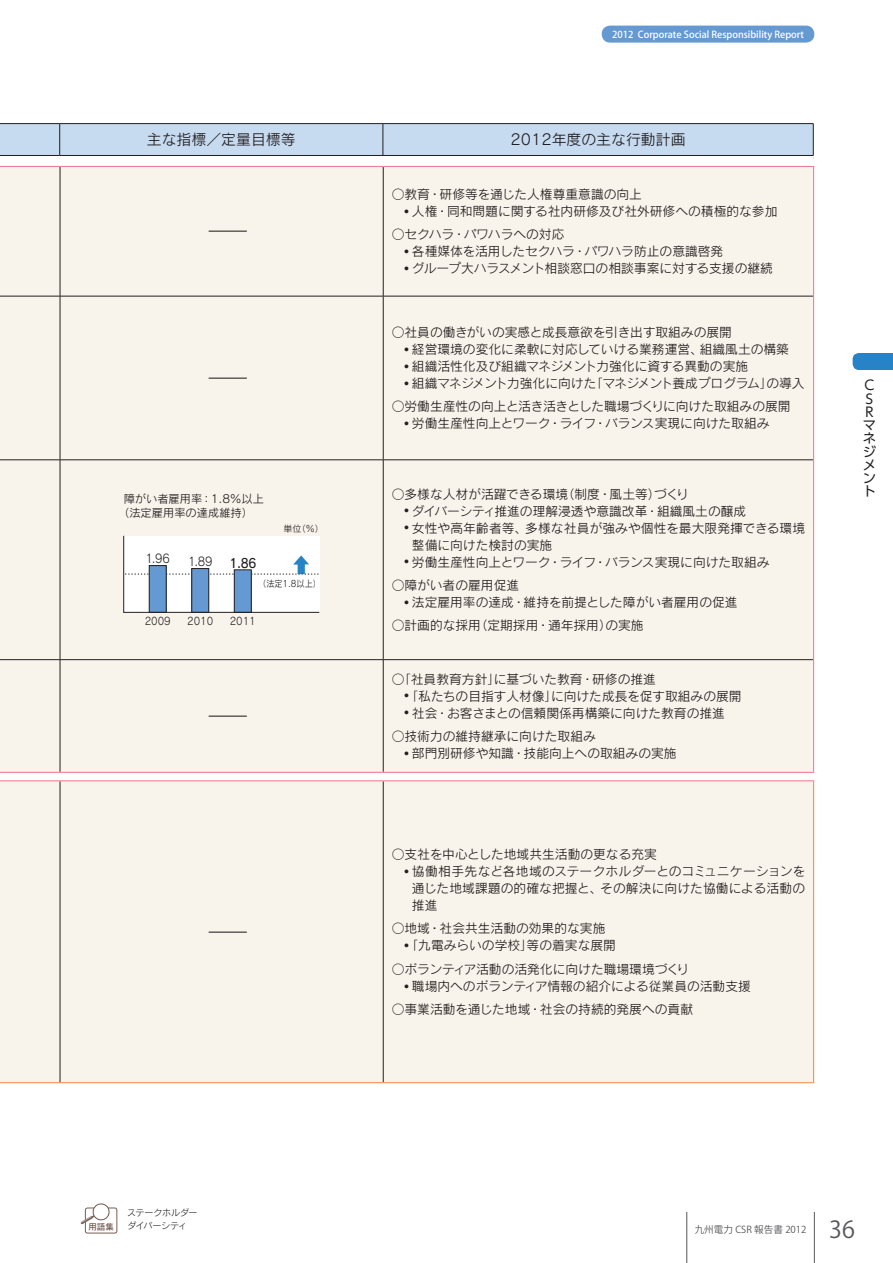
<style>
.page{position:relative;width:893px;height:1263px;background:#fff}
.page>*{position:absolute;margin:0;border:0;box-sizing:border-box;transform-origin:0 0}
.t1{font:23.4px "Koz Go Pro Regular 90 msp RKSJ H";color:#57585a}
.t2{font:14.85px "Rodin Pro M 90 msp RKSJ H";color:#231f20}
.t3{font:13.35px/13.2px "UD Shin Go Pro Regular 90 msp RKSJ H";color:#231f20}
.t4{font:12.75px/17px "Rodin Pro M 90 msp RKSJ H";color:#231f20}
.t5{font:12.75px "Rodin Pro DB 90 msp RKSJ H";color:#231f20;scale:3 1}
.t6{font:12.75px "Rodin Pro DB 90 msp RKSJ H";color:#231f20;scale:.9 1}
.t7{font:12px "Rodin Pro M 90 msp RKSJ H";color:#231f20;scale:.9 1}
.t8{font:11.25px/13.8px "Rodin Pro M 90 msp RKSJ H";color:#231f20}
.t9{font:10.5px "Rodin Pro M 90 msp RKSJ H";color:#231f20;scale:.9 1}
.t10{font:9.6px "Koz Go Pro Medium 90 msp RKSJ H";color:#fff}
.t11{font:9.6px "Koz Go Pro Regular 90 msp RKSJ H";color:#57585a}
.t12{font:9px "Rodin Pro M 90 msp RKSJ H";color:#231f20;scale:.9 1}
.t13{font:9px "Rodin Pro M 90 msp RKSJ H";letter-spacing:-.02em;color:#231f20}
.t14{font:9px "Rodin Pro M 90 msp RKSJ H";letter-spacing:-.07em;color:#231f20}
.t15{font:9px "Rodin Pro M 90 msp RKSJ H";color:#231f20}
.t16{font:8.55px "Rodin Pro DB 90 msp RKSJ H";color:#775f56}
</style>
<div class="page">
<hr style="left:686px;top:1212px;width:1px;height:51px;background:#57585a">
<hr style="left:814px;top:1212px;width:1px;height:51px;background:#57585a">
<svg style="left:852px;top:353px;width:41px;height:17px"></svg>
<div style="left:602px;top:26px;width:212px;height:17px;background:#6599d1;border-radius:9px"></div>
<div style="left:85px;top:1208px;width:32px;height:25px;border:1px solid #775f56;border-radius:2px"></div>
<svg style="left:81px;top:1203px;width:29px;height:21px"></svg>
<div style="left:0;top:167px;width:813px;height:915px;background:#f9f4eb"></div>
<hr style="left:60px;top:167px;width:1px;height:129px;background:#231f20">
<hr style="left:383px;top:167px;width:1px;height:129px;background:#231f20">
<hr style="left:0;top:296px;width:60px;height:1px;background:#231f20">
<hr style="left:60px;top:296px;width:323px;height:1px;background:#231f20">
<hr style="left:60px;top:296px;width:1px;height:164px;background:#231f20">
<hr style="left:383px;top:296px;width:430px;height:1px;background:#231f20">
<hr style="left:383px;top:296px;width:1px;height:164px;background:#231f20">
<hr style="left:0;top:460px;width:60px;height:1px;background:#231f20">
<hr style="left:60px;top:460px;width:323px;height:1px;background:#231f20">
<hr style="left:60px;top:460px;width:1px;height:199px;background:#231f20">
<hr style="left:383px;top:460px;width:430px;height:1px;background:#231f20">
<hr style="left:383px;top:460px;width:1px;height:199px;background:#231f20">
<hr style="left:60px;top:659px;width:323px;height:1px;background:#231f20">
<hr style="left:60px;top:660px;width:1px;height:112px;background:#231f20">
<hr style="left:383px;top:660px;width:1px;height:112px;background:#231f20">
<hr style="left:60px;top:781px;width:1px;height:301px;background:#231f20">
<hr style="left:383px;top:781px;width:1px;height:301px;background:#231f20">
<hr style="left:0;top:659px;width:60px;height:1px;background:#231f20">
<hr style="left:383px;top:659px;width:430px;height:1px;background:#231f20">
<hr style="left:0;top:166px;width:60px;height:1px;background:#f27b8f">
<hr style="left:0;top:780px;width:60px;height:1px;background:#f27b8f">
<hr style="left:60px;top:166px;width:323px;height:1px;background:#f27b8f">
<hr style="left:60px;top:780px;width:323px;height:1px;background:#f27b8f">
<hr style="left:383px;top:166px;width:431px;height:1px;background:#f27b8f">
<hr style="left:383px;top:780px;width:431px;height:1px;background:#f27b8f">
<hr style="left:813px;top:167px;width:1px;height:129px;background:#f27b8f">
<hr style="left:813px;top:296px;width:1px;height:164px;background:#f27b8f">
<hr style="left:813px;top:460px;width:1px;height:200px;background:#f27b8f">
<hr style="left:813px;top:660px;width:1px;height:112px;background:#f27b8f">
<hr style="left:813px;top:781px;width:1px;height:301px;background:#f68c45">
<hr style="left:0;top:1082px;width:60px;height:1px;background:#f68c45">
<hr style="left:60px;top:1082px;width:754px;height:1px;background:#f68c45">
<hr style="left:0;top:772px;width:60px;height:1px;background:#f27b8f">
<hr style="left:60px;top:772px;width:754px;height:1px;background:#f27b8f">
<div style="left:0;top:124px;width:813px;height:31px;background:#c6daf0"></div>
<hr style="left:0;top:123px;width:60px;height:1px;background:#231f20">
<hr style="left:60px;top:123px;width:323px;height:1px;background:#231f20">
<hr style="left:59px;top:124px;width:1px;height:31px;background:#231f20">
<hr style="left:383px;top:123px;width:430px;height:1px;background:#231f20">
<hr style="left:383px;top:124px;width:1px;height:31px;background:#231f20">
<hr style="left:813px;top:124px;width:1px;height:31px;background:#231f20">
<hr style="left:0;top:155px;width:60px;height:1px;background:#231f20">
<hr style="left:60px;top:155px;width:753px;height:1px;background:#231f20">
<div style="left:62px;top:485px;width:319px;height:149px;background:#f9f4eb"></div>
<svg style="left:123px;top:535px;width:197px;height:78px;background:#dee6ee"></svg>
<p class="t10" style="left:612px;top:31px;width:193px">2012 Corporate Social Responsibility Report</p>
<p class="t2" style="left:147px;top:134px;width:150px">主な指標／定量目標等</p>
<p class="t2" style="left:510px;top:134px;width:177px">2012年度の主な行動計画</p>
<p class="t5" style="left:209px;top:226px;width:14px">―</p>
<p class="t5" style="left:209px;top:373px;width:14px">―</p>
<p class="t8" style="left:118px;top:494px;width:147px;text-indent:6px">障がい者雇用率：1.8％以上（法定雇用率の達成維持）</p>
<p class="t7" style="left:145px;top:554px;width:29px">1.96</p>
<p class="t7" style="left:188px;top:557px;width:29px">1.89</p>
<p class="t6" style="left:229px;top:558px;width:31px">1.86</p>
<p class="t15" style="left:283px;top:525px;width:42px">単位（％）</p>
<p class="t12" style="left:258px;top:581px;width:71px">（法定1.8以上）</p>
<p class="t9" style="left:145px;top:617px;width:30px">2009</p>
<p class="t9" style="left:230px;top:617px;width:30px">2011</p>
<p class="t9" style="left:187px;top:617px;width:30px">2010</p>
<p class="t5" style="left:209px;top:711px;width:14px">―</p>
<p class="t5" style="left:209px;top:927px;width:14px">―</p>
<p class="t4" style="left:392px;top:187px;width:252px">○教育・研修等を通じた人権尊重意識の向上</p>
<p class="t4" style="left:404px;top:204px;width:374px"><sup>●</sup> 人権・同和問題に関する社内研修及び社外研修への積極的な参加</p>
<p class="t4" style="left:392px;top:228px;width:174px">○セクハラ・パワハラへの対応</p>
<p class="t4" style="left:404px;top:245px;width:320px"><sup>●</sup> 各種媒体を活用したセクハラ・パワハラ防止の意識啓発</p>
<p class="t4" style="left:404px;top:262px;width:370px"><sup>●</sup> グループ大ハラスメント相談窓口の相談事案に対する支援の継続</p>
<p class="t4" style="left:392px;top:326px;width:342px">○社員の働きがいの実感と成長意欲を引き出す取組みの展開</p>
<p class="t4" style="left:404px;top:343px;width:386px"><sup>●</sup> 経営環境の変化に柔軟に対応していける業務運営、組織風土の構築</p>
<p class="t4" style="left:404px;top:360px;width:345px"><sup>●</sup> 組織活性化及び組織マネジメント力強化に資する異動の実施</p>
<p class="t4" style="left:404px;top:377px;width:402px"><sup>●</sup> 組織マネジメント力強化に向けた「マネジメント養成プログラム」の導入</p>
<p class="t4" style="left:392px;top:400px;width:400px">○労働生産性の向上と活き活きとした職場づくりに向けた取組みの展開</p>
<p class="t4" style="left:404px;top:417px;width:366px"><sup>●</sup> 労働生産性向上とワーク･ライフ･バランス実現に向けた取組み</p>
<p class="t4" style="left:392px;top:487px;width:299px">○多様な人材が活躍できる環境（制度･風土等）づくり</p>
<p class="t4" style="left:404px;top:504px;width:343px"><sup>●</sup> ダイバーシティ推進の理解浸透や意識改革・組織風土の醸成</p>
<p class="t4" style="left:412px;top:521px;width:395px;text-indent:-7px"><sup>●</sup> 女性や高年齢者等、多様な社員が強みや個性を最大限発揮できる環境整備に向けた検討の実施</p>
<p class="t4" style="left:404px;top:555px;width:366px"><sup>●</sup> 労働生産性向上とワーク･ライフ･バランス実現に向けた取組み</p>
<p class="t4" style="left:392px;top:579px;width:129px">○障がい者の雇用促進</p>
<p class="t4" style="left:404px;top:596px;width:335px"><sup>●</sup> 法定雇用率の達成・維持を前提とした障がい者雇用の促進</p>
<p class="t4" style="left:392px;top:619px;width:253px">○計画的な採用（定期採用・通年採用）の実施</p>
<p class="t4" style="left:392px;top:672px;width:266px">○「社員教育方針」に基づいた教育・研修の推進</p>
<p class="t4" style="left:404px;top:689px;width:339px"><sup>●</sup> 「私たちの目指す人材像」に向けた成長を促す取組みの展開</p>
<p class="t4" style="left:404px;top:706px;width:322px"><sup>●</sup> 社会・お客さまとの信頼関係再構築に向けた教育の推進</p>
<p class="t4" style="left:392px;top:729px;width:206px">○技術力の維持継承に向けた取組み</p>
<p class="t4" style="left:404px;top:746px;width:274px"><sup>●</sup> 部門別研修や知識・技能向上への取組みの実施</p>
<p class="t4" style="left:392px;top:847px;width:267px">○支社を中心とした地域共生活動の更なる充実</p>
<p class="t4" style="left:412px;top:864px;width:395px;text-align:justify;text-indent:-7px"><sup>●</sup> 協働相手先など各地域のステークホルダーとのコミュニケーションを通じた地域課題の的確な把握と、その解決に向けた協働による活動の推進</p>
<p class="t4" style="left:392px;top:922px;width:215px">○地域･社会共生活動の効果的な実施</p>
<p class="t4" style="left:404px;top:939px;width:213px"><sup>●</sup> 「九電みらいの学校」等の着実な展開</p>
<p class="t4" style="left:392px;top:962px;width:299px">○ボランティア活動の活発化に向けた職場環境づくり</p>
<p class="t4" style="left:404px;top:979px;width:348px"><sup>●</sup> 職場内へのボランティア情報の紹介による従業員の活動支援</p>
<p class="t4" style="left:392px;top:1003px;width:303px">○事業活動を通じた地域・社会の持続的発展への貢献</p>
<p class="t3" style="left:863px;top:381px;width:15px">Ｃ<br>Ｓ<br>Ｒマネジメント</p>
<p class="t13" style="left:127px;top:1209px;width:72px">ステークホルダー</p>
<p class="t16" style="left:88px;top:1224px;width:27px">用語集</p>
<p class="t14" style="left:128px;top:1223px;width:61px">ダイバーシティ</p>
<p class="t11" style="left:695px;top:1225px;width:113px">九州電力 CSR 報告書 2012</p>
<p class="t1" style="left:829px;top:1220px;width:27px">36</p>
</div>
